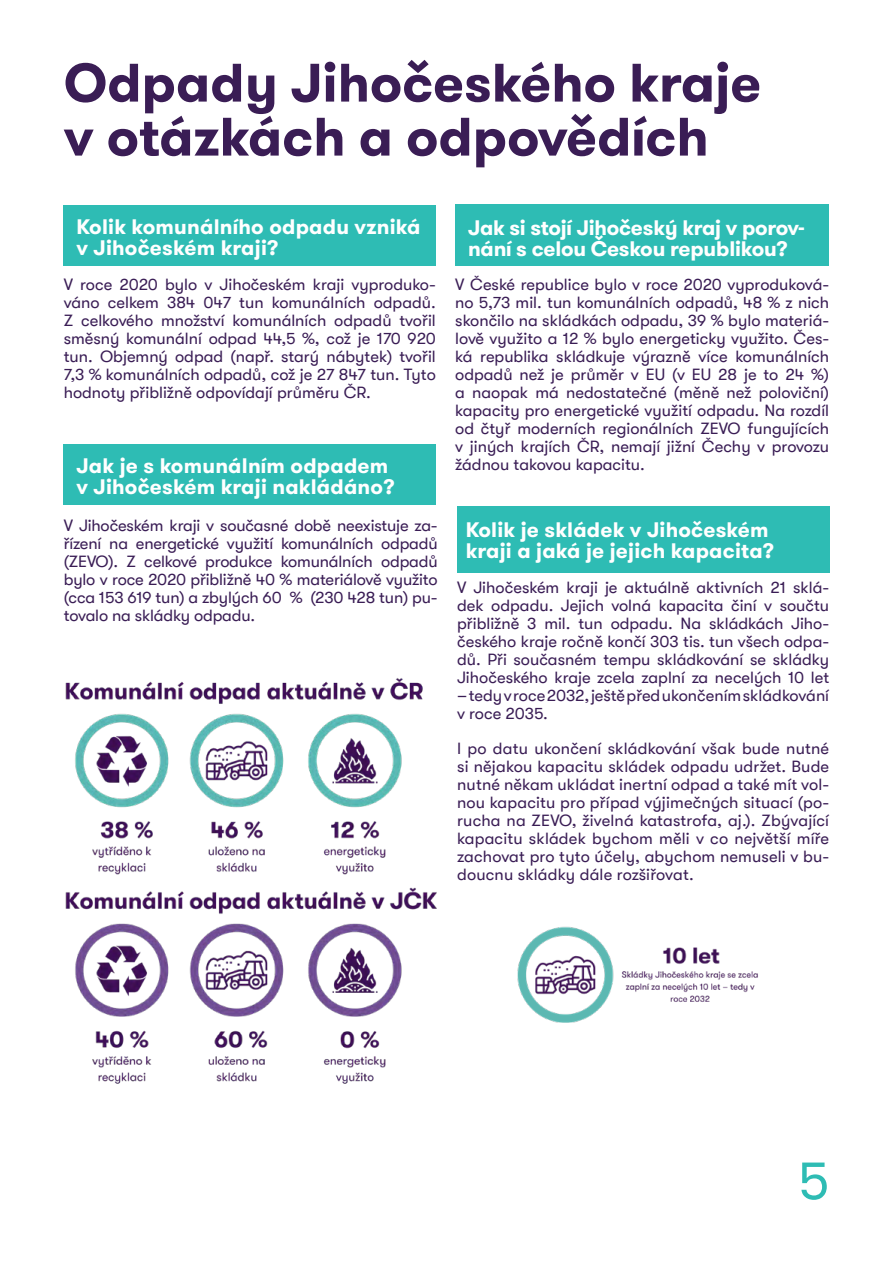
<style>
.page{position:relative;width:893px;height:1263px;background:#fff}
.page>*{position:absolute;margin:0;border:0;box-sizing:border-box;transform-origin:0 0}
.t1{font:700 54px/54px "GT Walsheim Pro";color:#3a1d55}
.t2{font:54px "GT Walsheim";color:#2ebcb4}
.t3{font:700 21px/21px "GT Walsheim Pro";letter-spacing:.01em;color:#fff}
.t4{font:700 21px/21px "GT Walsheim Pro";letter-spacing:-.01em;color:#fff}
.t5{font:16.5px/18px "GT Walsheim";color:#3a1d55;text-align:justify}
</style>
<div class="page">
<div style="left:64px;top:205px;width:372px;height:61px;background:#2ebcb4"></div>
<div style="left:64px;top:444px;width:372px;height:61px;background:#2ebcb4"></div>
<div style="left:455px;top:204px;width:374px;height:62px;background:#2ebcb4"></div>
<img style="left:65px;top:678px;width:372px;height:406px">
<img style="left:517px;top:926px;width:241px;height:97px">
<div style="left:457px;top:506px;width:372px;height:66px;background:#2ebcb4"></div>
<h1 class="t1" style="left:64px;top:53px;width:699px">Odpady Jihočeského kraje v otázkách a odpovědích</h1>
<p class="t3" style="left:77px;top:215px;width:345px">Kolik komunálního odpadu vzniká v Jihočeském kraji?</p>
<p class="t5" style="left:64px;top:275px;width:374px">V roce 2020 bylo v Jihočeském kraji vyproduko&shy;váno celkem 384 047 tun komunálních odpadů.<br>Z celkového množství komunálních odpadů tvořil směsný komunální odpad 44,5 %, což je 170 920 tun. Objemný odpad (např. starý nábytek) tvořil 7,3 % komunálních odpadů, což je 27 847 tun. Tyto hodnoty přibližně odpovídají průměru ČR.</p>
<p class="t3" style="left:77px;top:454px;width:320px">Jak je s komunálním odpadem v Jihočeském kraji nakládáno?</p>
<p class="t5" style="left:64px;top:516px;width:375px">V Jihočeském kraji v současné době neexistuje za&shy;řízení na energetické využití komunálních odpadů (ZEVO). Z celkové produkce komunálních odpadů bylo v roce 2020 přibližně 40 % materiálově využito (cca 153 619 tun) a zbylých 60 % (230 428 tun) pu&shy;tovalo na skládky odpadu.</p>
<p class="t4" style="left:468px;top:216px;width:338px">Jak si stojí Jihočeský kraj v porov&shy;nání s celou Českou republikou?</p>
<p class="t5" style="left:455px;top:275px;width:375px">V České republice bylo v roce 2020 vyproduková&shy;no 5,73 mil. tun komunálních odpadů, 48 % z nich skončilo na skládkách odpadu, 39 % bylo materiá&shy;lově využito a 12 % bylo energeticky využito. Čes&shy;ká republika skládkuje výrazně více komunálních odpadů než je průměr v EU (v EU 28 je to 24 %) a naopak má nedostatečné (měně než poloviční) kapacity pro energetické využití odpadu. Na rozdíl od čtyř moderních regionálních ZEVO fungujících v jiných krajích ČR, nemají jižní Čechy v provozu žádnou takovou kapacitu.</p>
<p class="t3" style="left:466px;top:518px;width:310px">Kolik je skládek v Jihočeském kraji a jaká je jejich kapacita?</p>
<p class="t5" style="left:457px;top:579px;width:374px">V Jihočeském kraji je aktuálně aktivních 21 sklá&shy;dek odpadu. Jejich volná kapacita činí v součtu přibližně 3 mil. tun odpadu. Na skládkách Jiho&shy;českého kraje ročně končí 303 tis. tun všech odpa&shy;dů. Při současném tempu skládkování se skládky Jihočeského kraje zcela zaplní za necelých 10 let</p>
<p class="t5" style="left:457px;top:687px;width:374px">– tedy v roce 2032, ještě před ukončením skládkování v roce 2035.</p>
<p class="t5" style="left:457px;top:740px;width:374px">I po datu ukončení skládkování však bude nutné si nějakou kapacitu skládek odpadu udržet. Bude nutné někam ukládat inertní odpad a také mít vol&shy;nou kapacitu pro případ výjimečných situací (po&shy;rucha na ZEVO, živelná katastrofa, aj.). Zbývající kapacitu skládek bychom měli v co největší míře zachovat pro tyto účely, abychom nemuseli v bu&shy;doucnu skládky dále rozšiřovat.</p>
<h1 class="t2" style="left:798px;top:1151px;width:33px">5</h1>
</div>
